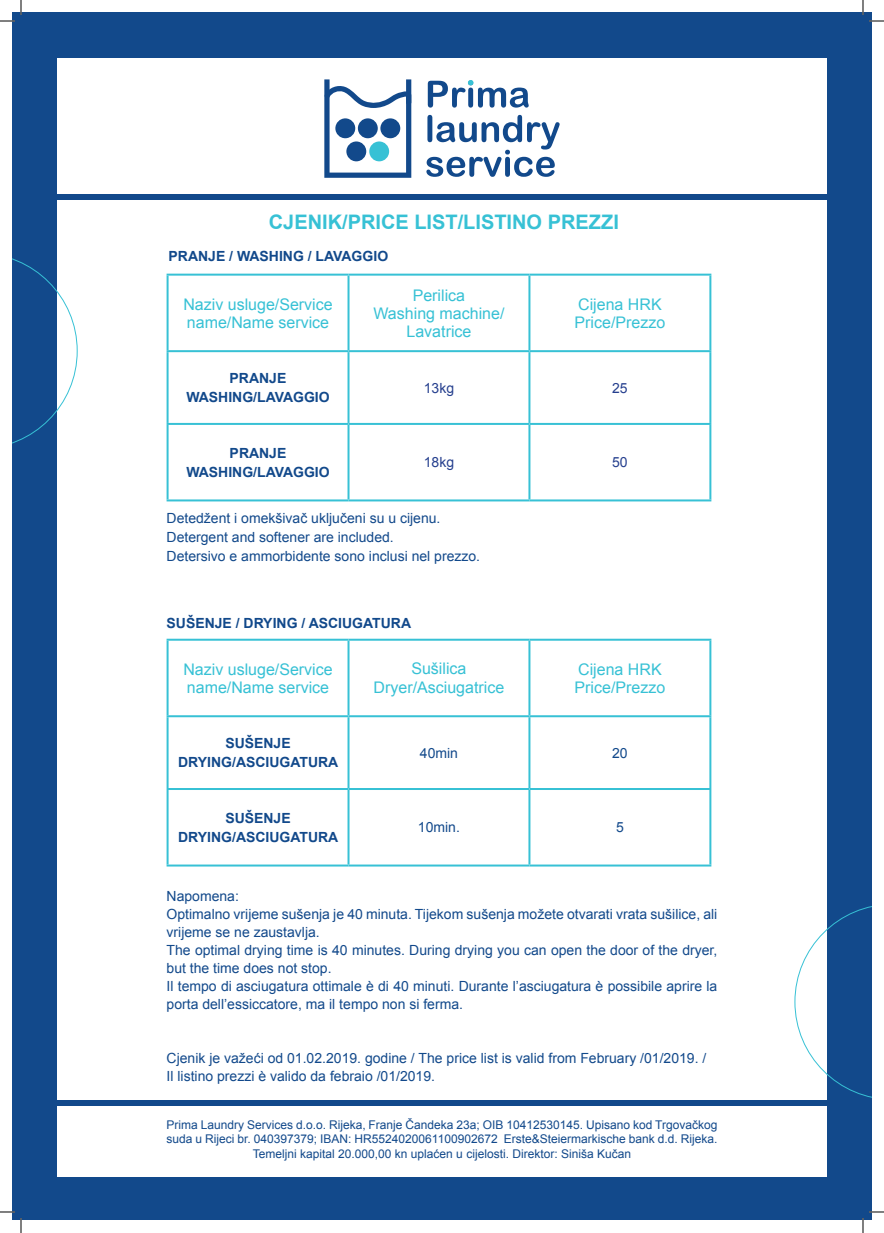
<style>
.page{position:relative;width:884px;height:1233px;background:#fff}
.page>*{position:absolute;margin:0;border:0;box-sizing:border-box;transform-origin:0 0}
.t1{font:700 20px "Arial";color:#37c1d5}
.t2{font:16px/18px "Arial";color:#37c1d5}
.t3{font:14px/18px "Arial";color:#12498b}
.t4{font:700 14px/19px "Arial";color:#12498b;text-align:center}
.t5{font:14px "Arial";color:#253f8e}
.t6{font:12px/14.4px "Arial";color:#12498b;text-align:center}
</style>
<div class="page">
<div style="left:12px;top:12px;width:859px;height:1208px;background:#12498b"></div>
<div style="left:57px;top:58px;width:770px;height:1119px;background:#fff"></div>
<svg style="left:324px;top:79px;width:87px;height:99px"></svg>
<svg style="left:426px;top:115px;width:134px;height:62px"></svg>
<svg style="left:428px;top:80px;width:101px;height:28px"></svg>
<div style="left:57px;top:194px;width:793px;height:5px;background:#12498b"></div>
<div style="left:57px;top:1100px;width:793px;height:5px;background:#12498b"></div>
<hr style="left:167px;top:274px;width:181px;height:2px;background:#37c1d5">
<hr style="left:167px;top:276px;width:2px;height:74px;background:#37c1d5">
<hr style="left:348px;top:274px;width:181px;height:2px;background:#37c1d5">
<hr style="left:347px;top:276px;width:2px;height:74px;background:#37c1d5">
<hr style="left:529px;top:274px;width:182px;height:2px;background:#37c1d5">
<hr style="left:528px;top:276px;width:2px;height:74px;background:#37c1d5">
<hr style="left:709px;top:276px;width:2px;height:74px;background:#37c1d5">
<hr style="left:167px;top:350px;width:181px;height:2px;background:#37c1d5">
<hr style="left:167px;top:352px;width:2px;height:71px;background:#37c1d5">
<hr style="left:348px;top:350px;width:181px;height:2px;background:#37c1d5">
<hr style="left:347px;top:352px;width:2px;height:71px;background:#37c1d5">
<hr style="left:529px;top:350px;width:182px;height:2px;background:#37c1d5">
<hr style="left:528px;top:352px;width:2px;height:71px;background:#37c1d5">
<hr style="left:709px;top:352px;width:2px;height:71px;background:#37c1d5">
<hr style="left:167px;top:423px;width:181px;height:2px;background:#37c1d5">
<hr style="left:167px;top:425px;width:2px;height:74px;background:#37c1d5">
<hr style="left:348px;top:423px;width:181px;height:2px;background:#37c1d5">
<hr style="left:347px;top:425px;width:2px;height:74px;background:#37c1d5">
<hr style="left:529px;top:423px;width:182px;height:2px;background:#37c1d5">
<hr style="left:528px;top:425px;width:2px;height:74px;background:#37c1d5">
<hr style="left:709px;top:425px;width:2px;height:74px;background:#37c1d5">
<hr style="left:167px;top:499px;width:181px;height:2px;background:#37c1d5">
<hr style="left:348px;top:499px;width:181px;height:2px;background:#37c1d5">
<hr style="left:529px;top:499px;width:182px;height:2px;background:#37c1d5">
<hr style="left:167px;top:638px;width:181px;height:2px;background:#37c1d5">
<hr style="left:167px;top:640px;width:2px;height:75px;background:#37c1d5">
<hr style="left:348px;top:638px;width:181px;height:2px;background:#37c1d5">
<hr style="left:347px;top:640px;width:2px;height:75px;background:#37c1d5">
<hr style="left:529px;top:638px;width:182px;height:2px;background:#37c1d5">
<hr style="left:528px;top:640px;width:2px;height:75px;background:#37c1d5">
<hr style="left:709px;top:640px;width:2px;height:75px;background:#37c1d5">
<hr style="left:167px;top:715px;width:181px;height:2px;background:#37c1d5">
<hr style="left:167px;top:717px;width:2px;height:71px;background:#37c1d5">
<hr style="left:348px;top:715px;width:181px;height:2px;background:#37c1d5">
<hr style="left:347px;top:717px;width:2px;height:71px;background:#37c1d5">
<hr style="left:529px;top:715px;width:182px;height:2px;background:#37c1d5">
<hr style="left:528px;top:717px;width:2px;height:71px;background:#37c1d5">
<hr style="left:709px;top:717px;width:2px;height:71px;background:#37c1d5">
<hr style="left:167px;top:788px;width:181px;height:2px;background:#37c1d5">
<hr style="left:167px;top:790px;width:2px;height:74px;background:#37c1d5">
<hr style="left:348px;top:788px;width:181px;height:2px;background:#37c1d5">
<hr style="left:347px;top:790px;width:2px;height:74px;background:#37c1d5">
<hr style="left:529px;top:788px;width:182px;height:2px;background:#37c1d5">
<hr style="left:528px;top:790px;width:2px;height:74px;background:#37c1d5">
<hr style="left:709px;top:790px;width:2px;height:74px;background:#37c1d5">
<hr style="left:167px;top:864px;width:181px;height:2px;background:#37c1d5">
<hr style="left:348px;top:864px;width:181px;height:2px;background:#37c1d5">
<hr style="left:529px;top:864px;width:182px;height:2px;background:#37c1d5">
<svg style="left:794px;top:906px;width:77px;height:192px"></svg>
<svg style="left:12px;top:258px;width:66px;height:186px"></svg>
<svg style="left:0;top:1211px;width:15px;height:1px"></svg>
<svg style="left:869px;top:1211px;width:15px;height:1px"></svg>
<svg style="left:0;top:0;width:22px;height:22px"></svg>
<svg style="left:20px;top:1218px;width:2px;height:15px"></svg>
<svg style="left:862px;top:0;width:22px;height:22px"></svg>
<svg style="left:862px;top:1218px;width:2px;height:15px"></svg>
<h1 class="t1" style="left:269px;top:209px;width:352px">CJENIK/PRICE LIST/LISTINO PREZZI</h1>
<p class="t4" style="left:169px;top:247px;width:221px">PRANJE / WASHING / LAVAGGIO</p>
<p class="t2" style="left:183px;top:295px;width:151px">Naziv usluge/Service name/Name service</p>
<p class="t2" style="left:373px;top:286px;width:133px;text-align:center">Perilica<br>Washing machine/<br>Lavatrice</p>
<p class="t2" style="left:575px;top:295px;width:92px">Cijena HRK<br>Price/Prezzo</p>
<p class="t4" style="left:186px;top:369px;width:145px">PRANJE<br>WASHING/LAVAGGIO</p>
<p class="t5" style="left:424px;top:378px;width:32px">13kg</p>
<p class="t5" style="left:612px;top:378px;width:17px">25</p>
<p class="t4" style="left:186px;top:444px;width:145px">PRANJE<br>WASHING/LAVAGGIO</p>
<p class="t5" style="left:424px;top:453px;width:32px">18kg</p>
<p class="t5" style="left:612px;top:453px;width:17px">50</p>
<p class="t3" style="left:167px;top:509px;width:315px;line-height:19px">Detedžent i omekšivač uključeni su u cijenu.<br>Detergent and softener are included.<br>Detersivo e ammorbidente sono inclusi nel prezzo.</p>
<p class="t4" style="left:167px;top:614px;width:246px">SUŠENJE / DRYING / ASCIUGATURA</p>
<p class="t2" style="left:183px;top:660px;width:151px">Naziv usluge/Service name/Name service</p>
<p class="t2" style="left:374px;top:659px;width:132px;line-height:19px;text-align:center">Sušilica<br>Dryer/Asciugatrice</p>
<p class="t2" style="left:575px;top:660px;width:92px">Cijena HRK<br>Price/Prezzo</p>
<p class="t4" style="left:178px;top:734px;width:162px">SUŠENJE<br>DRYING/ASCIUGATURA</p>
<p class="t3" style="left:420px;top:744px;width:40px">40min</p>
<p class="t3" style="left:612px;top:744px;width:17px">20</p>
<p class="t4" style="left:178px;top:809px;width:162px">SUŠENJE<br>DRYING/ASCIUGATURA</p>
<p class="t3" style="left:418px;top:818px;width:44px">10min.</p>
<p class="t3" style="left:616px;top:818px;width:9px">5</p>
<p class="t3" style="left:167px;top:887px;width:552px">Napomena:<br>Optimalno vrijeme sušenja je 40 minuta. Tijekom sušenja možete otvarati vrata sušilice, ali vrijeme se ne zaustavlja.<br>The optimal drying time is 40 minutes. During drying you can open the door of the dryer, but the time does not stop.<br>Il tempo di asciugatura ottimale è di 40 minuti. Durante l’asciugatura è possibile aprire la porta dell’essiccatore, ma il tempo non si ferma.</p>
<p class="t3" style="left:167px;top:1049px;width:541px">Cjenik je važeći od 01.02.2019. godine / The price list is valid from February /01/2019. /<br>Il listino prezzi è valido da febraio /01/2019.</p>
<p class="t6" style="left:167px;top:1117px;width:552px">Prima Laundry Services d.o.o. Rijeka, Franje Čandeka 23a; OIB 10412530145. Upisano kod Trgovačkog suda u Rijeci br. 040397379; IBAN: HR5524020061100902672 Erste&amp;Steiermarkische bank d.d. Rijeka.<br>Temeljni kapital 20.000,00 kn uplaćen u cijelosti. Direktor: Siniša Kučan</p>
</div>
